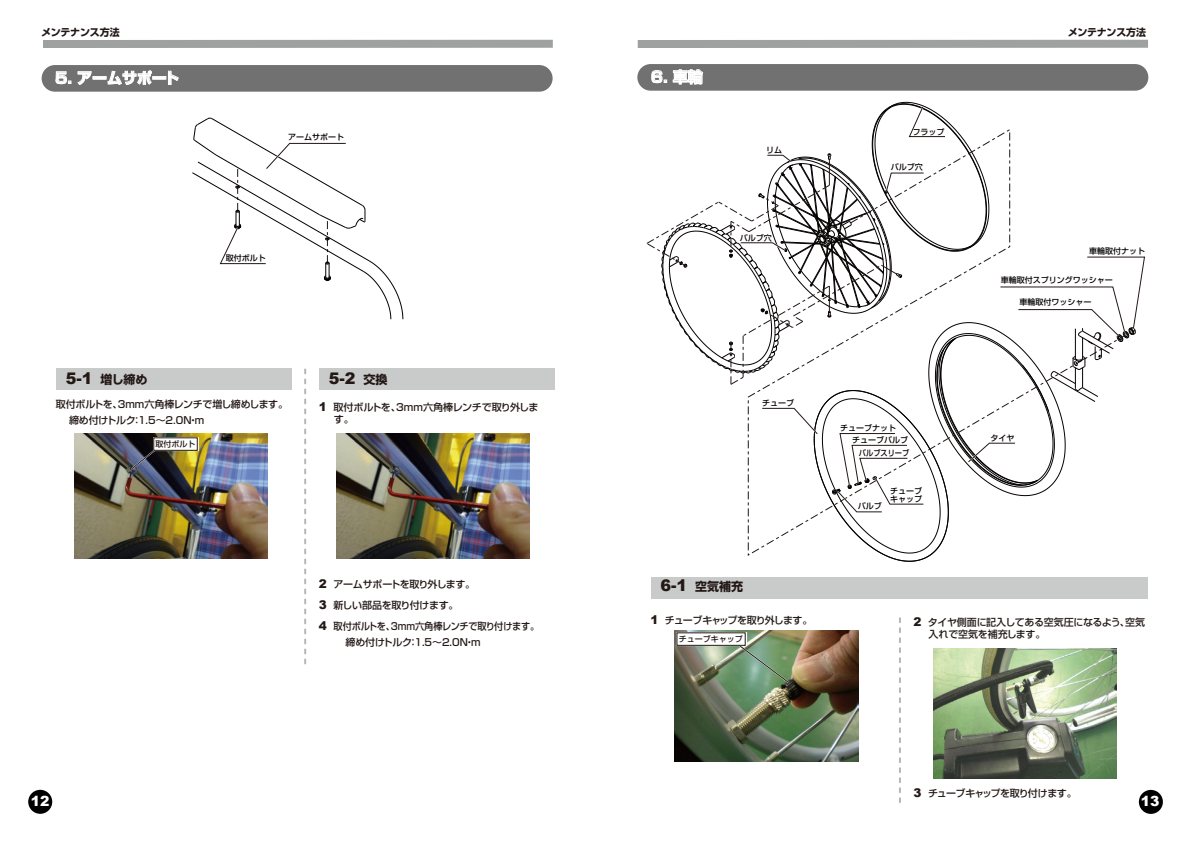
<style>
.page{position:relative;width:1191px;height:842px;background:#fff}
.page>*{position:absolute;margin:0;border:0;box-sizing:border-box;transform-origin:0 0}
.t1{font:900 16px "Arial";color:#221815}
.t2{font:700 15px "Shin Go Pro";color:#fff}
.t3{font:900 14px "Arial";color:#fff}
.t4{font:700 12px "Shin Go Pro";color:#221815}
.t5{font:500 10px/12px "Shin Go Pro";letter-spacing:-.04em;color:#221815}
.t6{font:500 10px "Shin Go Pro";letter-spacing:-.02em;color:#221815}
.t7{font:500 10px "Shin Go Pro";letter-spacing:-.095em;color:#221815}
.t8{font:500 10px "Shin Go Pro";letter-spacing:-.07em;color:#221815}
.t9{font:700 10px "Shin Go Pro";letter-spacing:-.02em;color:#221815}
.t10{font:500 8px/11.8px "Shin Go Pro";color:#040000}
.t11{font:500 8px "Shin Go Pro";color:#221815}
.t12{font:500 8px "Shin Go Pro";color:#040000;scale:.9 1}
.s1{font-family:"Arial";font-weight:900;font-size:16px}
.s2{font-family:"Shin Go Pro";font-weight:700;font-size:12px}
.s3{font-family:"Arial";font-weight:900;font-size:12px}
</style>
<div class="page">
<div style="left:28px;top:790px;width:24px;height:24px;background:#000;border-radius:50%"></div>
<div style="left:1138px;top:790px;width:24px;height:24px;background:#000;border-radius:50%"></div>
<div style="left:43px;top:40px;width:510px;height:8px;background:#9fa0a0"></div>
<div style="left:637px;top:40px;width:511px;height:8px;background:#9fa0a0"></div>
<div style="left:651px;top:577px;width:496px;height:21px;background:#c9caca"></div>
<div style="left:637px;top:64px;width:511px;height:27px;background:#727171;border-radius:13px"></div>
<svg style="left:651px;top:70px;width:16px;height:13px"></svg>
<svg style="left:673px;top:69px;width:30px;height:15px"></svg>
<svg style="left:899px;top:617px;width:2px;height:185px"></svg>
<div style="left:56px;top:368px;width:235px;height:21px;background:#c9caca"></div>
<div style="left:319px;top:368px;width:235px;height:21px;background:#c9caca"></div>
<div style="left:42px;top:65px;width:510px;height:27px;background:#727171;border-radius:13px"></div>
<svg style="left:56px;top:71px;width:15px;height:13px"></svg>
<svg style="left:78px;top:70px;width:74px;height:15px"></svg>
<div style="left:152px;top:76px;width:14px;height:3px;border:1px solid #fff"></div>
<svg style="left:168px;top:71px;width:11px;height:14px"></svg>
<svg style="left:304px;top:369px;width:2px;height:294px"></svg>
<img style="left:675px;top:630px;width:183px;height:131px">
<img style="left:933px;top:648px;width:183px;height:131px">
<img style="left:337px;top:434px;width:192px;height:124px">
<img style="left:74px;top:434px;width:193px;height:124px">
<svg style="left:736px;top:642px;width:54px;height:42px;background:#779c79"></svg>
<svg style="left:676px;top:632px;width:71px;height:14px"></svg>
<svg style="left:129px;top:444px;width:32px;height:27px"></svg>
<svg style="left:153px;top:437px;width:46px;height:14px"></svg>
<svg style="left:192px;top:118px;width:211px;height:202px"></svg>
<svg style="left:646px;top:102px;width:499px;height:460px"></svg>
<p class="t9" style="left:41px;top:24px;width:80px">メンテナンス方法</p>
<p class="t9" style="left:1067px;top:24px;width:80px">メンテナンス方法</p>
<h2 class="t2" style="left:651px;top:65px;width:53px">6. 車輪</h2>
<h2 class="t2" style="left:55px;top:66px;width:125px">5. アームサポート</h2>
<p class="t10" style="left:288px;top:130px;width:57px">アームサポート</p>
<p class="t10" style="left:226px;top:251px;width:41px">取付ボルト</p>
<p class="t4" style="left:66px;top:370px;width:83px"><span class="s1">5-1</span> 増し締め</p>
<p class="t5" style="left:69px;top:395px;width:220px;line-height:16px;text-indent:-13px">取付ボルトを、3mm六角棒レンチで増し締めします。締め付けトルク：1.5～2.0N・m</p>
<p class="t11" style="left:156px;top:438px;width:41px">取付ボルト</p>
<h1 class="t1" style="left:329px;top:367px;width:60px">5-2 <span class="s2">交換</span></h1>
<p class="t5" style="left:334px;top:400px;width:206px;text-indent:-15px"><span class="s3">1</span> 取付ボルトを、3mm六角棒レンチで取り外します。</p>
<p class="t5" style="left:319px;top:572px;width:222px;line-height:21px"><span class="s3">2</span> アームサポートを取り外します。<br><span class="s3">3</span> 新しい部品を取り付けます。<br><span class="s3">4</span> 取付ボルトを、3mm六角棒レンチで取り付けます。</p>
<p class="t6" style="left:345px;top:634px;width:137px">締め付けトルク：1.5～2.0N・m</p>
<p class="t10" style="left:766px;top:143px;width:17px">リム</p>
<p class="t10" style="left:740px;top:231px;width:33px">バルブ穴</p>
<p class="t10" style="left:762px;top:396px;width:33px">チューブ</p>
<p class="t10" style="left:912px;top:125px;width:33px">フラップ</p>
<p class="t10" style="left:891px;top:161px;width:33px">バルブ穴</p>
<p class="t10" style="left:1089px;top:244px;width:57px">車輪取付ナット</p>
<p class="t10" style="left:1000px;top:273px;width:113px">車輪取付スプリングワッシャー</p>
<p class="t10" style="left:1019px;top:295px;width:73px">車輪取付ワッシャー</p>
<p class="t10" style="left:852px;top:421px;width:57px;text-indent:-12px">チューブナット<br>チューブバルブ</p>
<p class="t12" style="left:859px;top:446px;width:58px">バルブスリーブ</p>
<p class="t10" style="left:890px;top:486px;width:33px;line-height:8px">チューブキャップ</p>
<p class="t10" style="left:857px;top:499px;width:25px">バルブ</p>
<p class="t10" style="left:990px;top:431px;width:25px">タイヤ</p>
<p class="t4" style="left:660px;top:577px;width:84px"><span class="s1">6-1</span> 空気補充</p>
<p class="t7" style="left:650px;top:612px;width:163px"><span class="s3">1</span> チューブキャップを取り外します。</p>
<p class="t5" style="left:928px;top:615px;width:218px;text-indent:-15px"><span class="s3">2</span> タイヤ側面に記入してある空気圧になるよう、空気入れで空気を補充します。</p>
<p class="t11" style="left:679px;top:633px;width:65px">チューブキャップ</p>
<p class="t8" style="left:913px;top:785px;width:165px"><span class="s3">3</span> チューブキャップを取り付けます。</p>
<h3 class="t3" style="left:31px;top:791px;width:20px">12</h3>
<h3 class="t3" style="left:1140px;top:791px;width:20px">13</h3>
</div>
